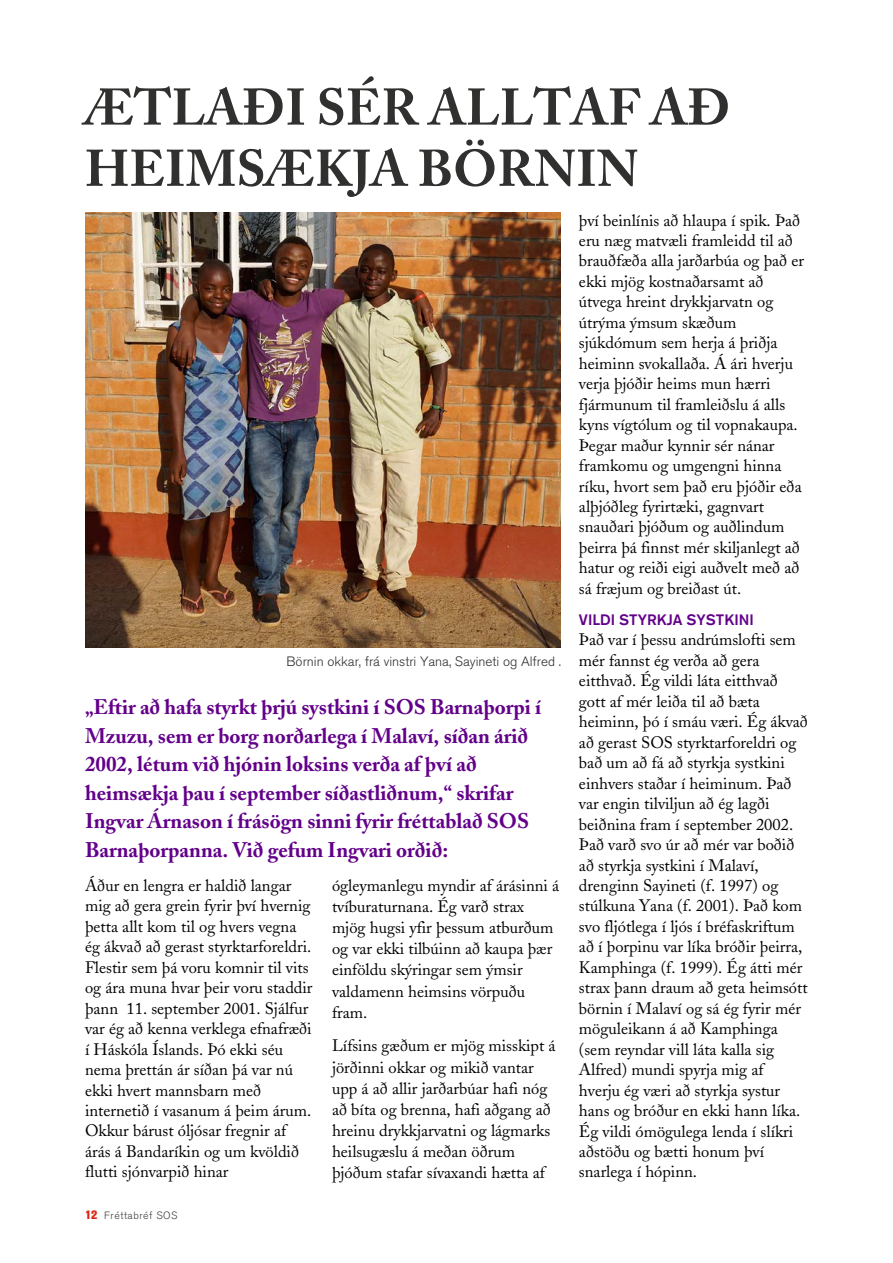
<style>
.page{position:relative;width:893px;height:1263px;background:#fff}
.page>*{position:absolute;margin:0;border:0;box-sizing:border-box;transform-origin:0 0}
.t1{font:700 51px "Adobe Caslon IS";color:#30302f}
.t2{font:700 21px/28.5px "Adobe Caslon IS";color:#63008a}
.t3{font:16.5px/20.4px "Adobe Caslon IS";color:#000}
.t4{font:500 15px "Akzidenz Grotesk BEIS";color:#63008a}
.t5{font:300 13.5px "Akzidenz Grotesk BEIS";color:#30302f}
.t6{font:300 10.5px "Akzidenz Grotesk BEIS";letter-spacing:.05em;color:#3e3e3d}
.s1{font-weight:800;font-size:12px;color:#dc291a}
</style>
<div class="page">
<img style="left:85px;top:213px;width:476px;height:434px">
<h1 class="t1" style="left:85px;top:76px;width:42px">Ætla</h1>
<h1 class="t1" style="left:242px;top:76px;width:224px">ði sér alltaf</h1>
<h1 class="t1" style="left:650px;top:76px;width:81px">að</h1>
<h1 class="t1" style="left:85px;top:137px;width:34px">hei</h1>
<h1 class="t1" style="left:186px;top:137px;width:454px">msækja b örnin</h1>
<p class="t5" style="left:287px;top:653px;width:276px">Börnin okkar, frá vinstri Yana, Sayineti og Alfred .</p>
<p class="t2" style="left:85px;top:693px;width:458px">„Eftir að hafa styrkt þrjú systkini í SOS Barnaþorpi í Mzuzu, sem er borg norðarlega í Malaví, síðan árið 2002, létum við hjónin loksins verða af því að heimsækja þau í september síðastliðnum,“ skrifar Ingvar Árnason í frásögn sinni fyrir fréttablað SOS Barnaþorpanna. Við gefum Ingvari orðið:</p>
<p class="t3" style="left:85px;top:875px;width:229px">Áður en lengra er haldið langar mig að gera grein fyrir því hvernig þetta allt kom til og hvers vegna ég ákvað að gerast styrktarforeldri.<br>Flestir sem þá voru komnir til vits og ára muna hvar þeir voru staddir þann 11. september 2001. Sjálfur var ég að kenna verklega efnafræði í Háskóla Íslands. Þó ekki séu nema þrettán ár síðan þá var nú ekki hvert mannsbarn með internetið í vasanum á þeim árum.<br>Okkur bárust óljósar fregnir af árás á Bandaríkin og um kvöldið flutti sjónvarpið hinar</p>
<p class="t3" style="left:332px;top:875px;width:229px;line-height:21.1px">ógleymanlegu myndir af árásinni á tvíburaturnana. Ég varð strax mjög hugsi yfir þessum atburðum og var ekki tilbúinn að kaupa þær einföldu skýringar sem ýmsir valdamenn heimsins vörpuðu fram.</p>
<p class="t3" style="left:332px;top:1035px;width:225px;line-height:21.1px">Lífsins gæðum er mjög misskipt á jörðinni okkar og mikið vantar upp á að allir jarðarbúar hafi nóg að bíta og brenna, hafi aðgang að hreinu drykkjarvatni og lágmarks heilsugæslu á meðan öðrum þjóðum stafar sívaxandi hætta af</p>
<p class="t6" style="left:85px;top:1210px;width:94px"><span class="s1">12</span> Fréttabréf SOS</p>
<p class="t3" style="left:579px;top:210px;width:227px">því beinlínis að hlaupa í spik. Það eru næg matvæli framleidd til að brauðfæða alla jarðarbúa og það er ekki mjög kostnaðarsamt að útvega hreint drykkjarvatn og útrýma ýmsum skæðum sjúkdómum sem herja á þriðja heiminn svokallaða. Á ári hverju verja þjóðir heims mun hærri fjármunum til framleiðslu á alls kyns vígtólum og til vopnakaupa.<br>Þegar maður kynnir sér nánar framkomu og umgengni hinna ríku, hvort sem það eru þjóðir eða alþjóðleg fyrirtæki, gagnvart snauðari þjóðum og auðlindum þeirra þá finnst mér skiljanlegt að hatur og reiði eigi auðvelt með að sá fræjum og breiðast út.</p>
<p class="t4" style="left:579px;top:610px;width:78px">VILDI STYRKJA</p>
<p class="t4" style="left:686px;top:610px;width:29px">SYSTKINI</p>
<p class="t3" style="left:579px;top:630px;width:230px">Það var í þessu andrúmslofti sem mér fannst ég verða að gera eitthvað. Ég vildi láta eitthvað gott af mér leiða til að bæta heiminn, þó í smáu væri. Ég ákvað að gerast SOS styrktarforeldri og bað um að fá að styrkja systkini einhvers staðar í heiminum. Það var engin tilviljun að ég lagði beiðnina fram í september 2002.<br>Það varð svo úr að mér var boðið að styrkja systkini í Malaví, drenginn Sayineti (f. 1997) og stúlkuna Yana (f. 2001). Það kom svo fljótlega í ljós í bréfaskriftum að í þorpinu var líka bróðir þeirra,<br>Kamphinga (f. 1999). Ég átti mér strax þann draum að geta heimsótt börnin í Malaví og sá ég fyrir mér möguleikann á að Kamphinga (sem reyndar vill láta kalla sig<br>Alfred) mundi spyrja mig af hverju ég væri að styrkja systur hans og bróður en ekki hann líka.<br>Ég vildi ómögulega lenda í slíkri aðstöðu og bætti honum því snarlega í hópinn.</p>
</div>
